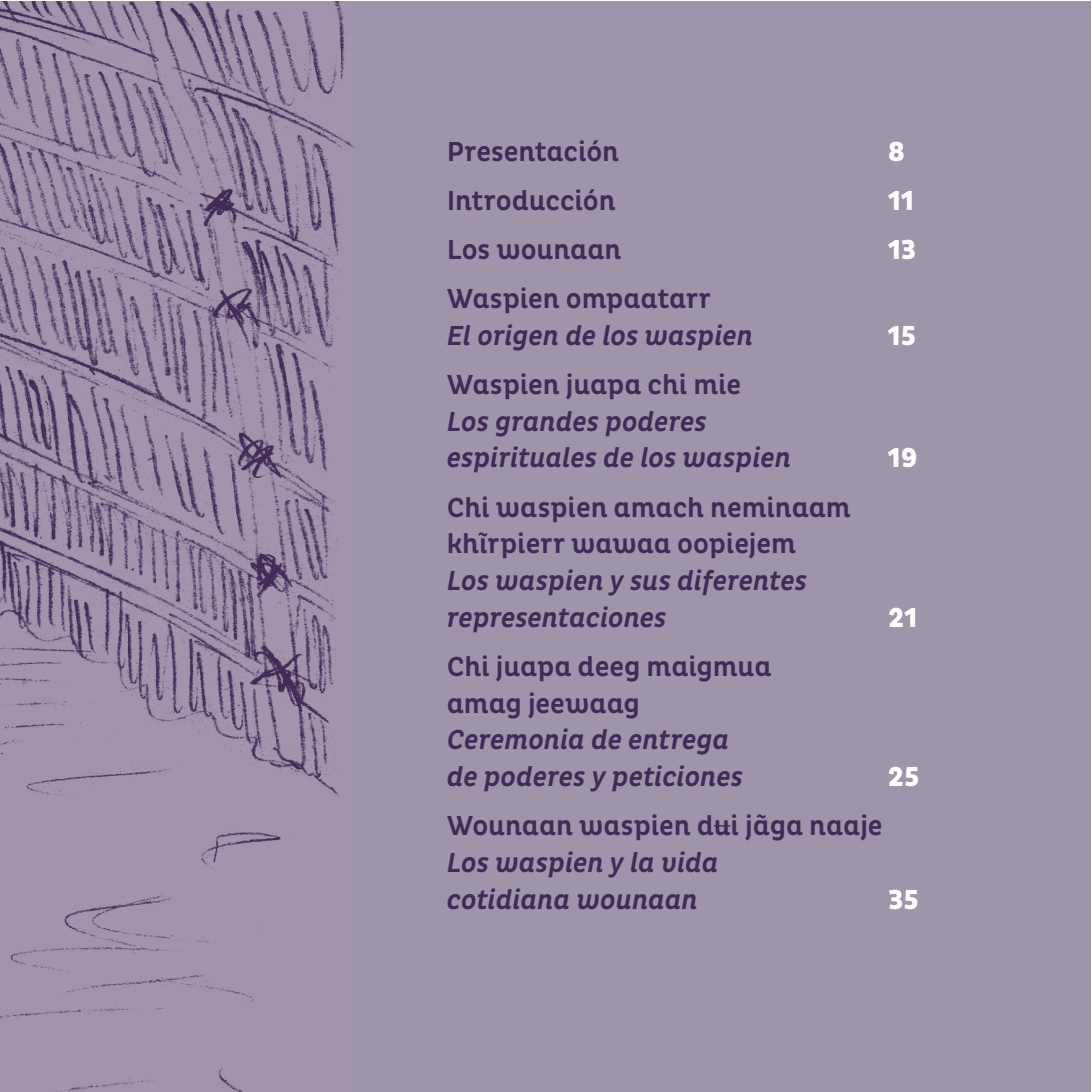
<style>
.page{position:relative;width:1092px;height:1092px;background:#fff}
.page>*{position:absolute;margin:0;border:0;box-sizing:border-box;transform-origin:0 0}
.t1{font:italic 500 28px/36.8px "Pluto Cond";letter-spacing:-.005em;color:#402b56}
.t2{font:500 28px/36.8px "Pluto Cond";letter-spacing:-.005em;color:#402b56}
.t3{font:800 28px "Pluto Cond";color:#fff}
</style>
<div class="page">
<div style="left:0;top:1px;width:1090px;height:1090px;background:#9f95aa"></div>
<svg style="left:713px;top:825px;width:17px;height:1px"></svg>
<img style="left:0;top:1px;width:353px;height:1090px">
<p class="t2" style="left:446px;top:134px;width:174px">Presentación</p>
<p class="t3" style="left:887px;top:136px;width:19px">8</p>
<p class="t2" style="left:446px;top:183px;width:170px">Introducción</p>
<p class="t3" style="left:887px;top:185px;width:28px">11</p>
<p class="t2" style="left:446px;top:232px;width:176px">Los wounaan</p>
<p class="t3" style="left:887px;top:234px;width:30px">13</p>
<p class="t2" style="left:446px;top:281px;width:265px">Waspien ompaatarr</p>
<p class="t1" style="left:446px;top:317px;width:308px">El origen de los waspien</p>
<p class="t3" style="left:887px;top:319px;width:30px">15</p>
<p class="t2" style="left:446px;top:366px;width:296px">Waspien juapa chi mie</p>
<p class="t1" style="left:446px;top:403px;width:346px">Los grandes poderes espirituales de los waspien</p>
<p class="t3" style="left:887px;top:442px;width:31px">19</p>
<p class="t2" style="left:446px;top:489px;width:405px">Chi waspien amach neminaam khĩrpierr wawaa oopiejem</p>
<p class="t1" style="left:446px;top:562px;width:362px">Los waspien y sus diferentes representaciones</p>
<p class="t2" style="left:446px;top:648px;width:326px">Chi juapa deeg maigmua amag jeewaag</p>
<p class="t1" style="left:446px;top:722px;width:298px">Ceremonia de entrega de poderes y peticiones</p>
<p class="t3" style="left:887px;top:601px;width:31px">21</p>
<p class="t3" style="left:887px;top:760px;width:33px">25</p>
<p class="t2" style="left:446px;top:807px;width:437px">Wounaan waspien dui jãga naaje</p>
<p class="t1" style="left:446px;top:844px;width:273px">Los waspien y la vida cotidiana wounaan</p>
<p class="t3" style="left:887px;top:883px;width:32px">35</p>
</div>
